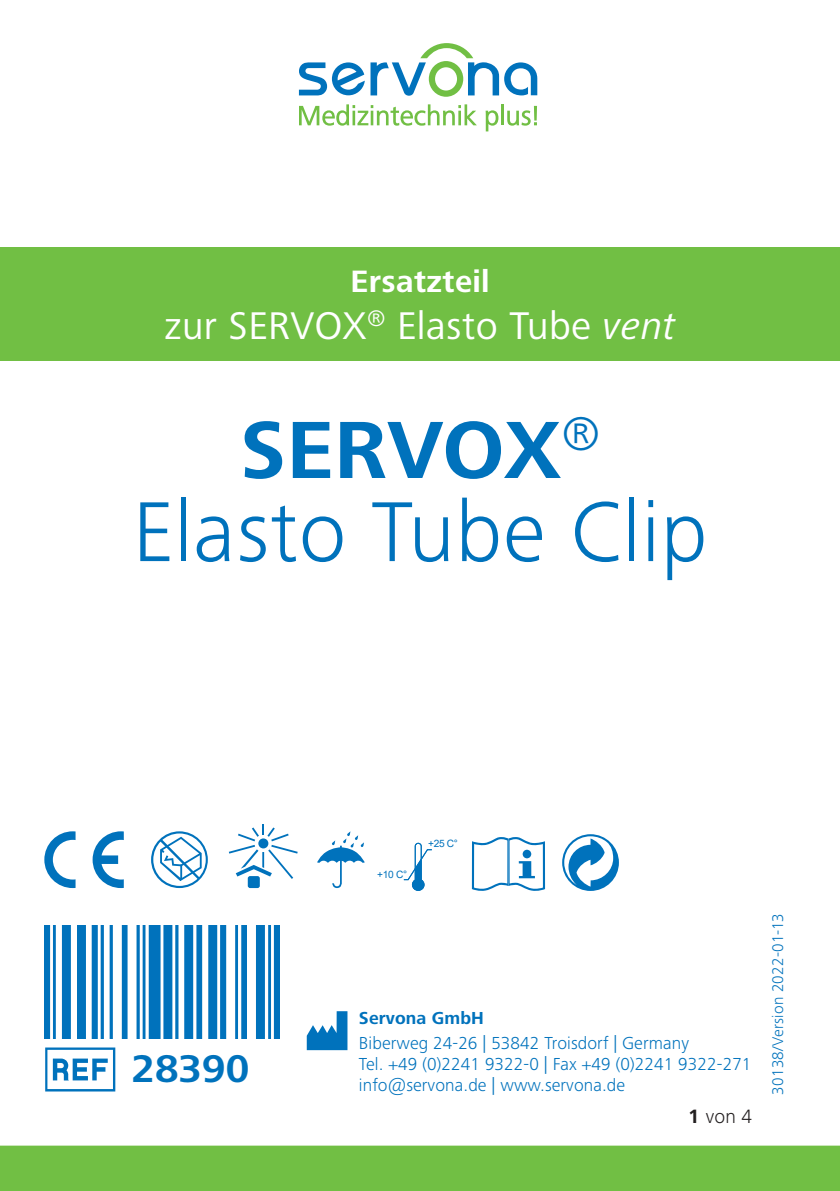
<style>
.page{position:relative;width:840px;height:1191px;background:#fff}
.page>*{position:absolute;margin:0;border:0;box-sizing:border-box;transform-origin:0 0}
.t1{font:300 88px "Frutiger Next LTW1 G";letter-spacing:.01em;color:#0072bc}
.t2{font:700 84px "Frutiger Next LTW1 G";letter-spacing:.005em;color:#0072bc}
.t3{font:40px "Frutiger Next LTW1 G";letter-spacing:.01em;color:#fff}
.t4{font:700 40px "Frutiger Next LTW1 G";color:#0072bc}
.t5{font:700 32px "Frutiger Next LTW1 G";letter-spacing:.01em;color:#fff}
.t6{font:300 20px "Frutiger Next LTW1 G";color:#231f20}
.t7{font:300 18px/21.6px "Frutiger Next LTW1 G";letter-spacing:.005em;color:#0072bc}
.t8{font:700 18px "Frutiger Next LTW1 G";letter-spacing:.005em;color:#0072bc}
.t9{font:300 16px "Frutiger Next LTW1 G";letter-spacing:.015em;color:#0072bc}
.t10{font:10px "Arial";color:#0072bc}
.s1{font-style:italic}
.s2{font-weight:700}
</style>
<div class="page">
<div style="left:0;top:1145px;width:839px;height:46px;background:#71bf44"></div>
<svg style="left:306px;top:1011px;width:41px;height:39px"></svg>
<svg style="left:44px;top:831px;width:31px;height:57px"></svg>
<svg style="left:92px;top:831px;width:32px;height:57px"></svg>
<svg style="left:317px;top:831px;width:47px;height:57px"></svg>
<svg style="left:229px;top:824px;width:68px;height:55px"></svg>
<div style="left:258px;top:838px;width:10px;height:10px;background:#0072bc;border-radius:50%"></div>
<div style="left:248px;top:876px;width:12px;height:12px;background:#0072bc;border-radius:2px"></div>
<svg style="left:151px;top:831px;width:57px;height:57px"></svg>
<svg style="left:471px;top:837px;width:73px;height:54px"></svg>
<svg style="left:299px;top:104px;width:177px;height:22px"></svg>
<svg style="left:485px;top:110px;width:13px;height:21px"></svg>
<hr style="left:501px;top:104px;width:2px;height:21px;background:#71bf44">
<hr style="left:533px;top:106px;width:3px;height:15px;background:#71bf44">
<svg style="left:507px;top:110px;width:29px;height:16px"></svg>
<svg style="left:299px;top:62px;width:65px;height:33px"></svg>
<svg style="left:370px;top:43px;width:167px;height:54px"></svg>
<svg style="left:45px;top:1047px;width:70px;height:44px"></svg>
<img style="left:45px;top:925px;width:234px;height:113px">
<svg style="left:562px;top:834px;width:56px;height:57px"></svg>
<div style="left:0;top:247px;width:839px;height:114px;background:#71bf44"></div>
<svg style="left:403px;top:842px;width:28px;height:49px"></svg>
<h3 class="t5" style="left:350px;top:263px;width:140px">Ersatzteil</h3>
<h3 class="t3" style="left:164px;top:303px;width:512px">zur SERVOX<sup>®</sup> Elasto Tube <span class="s1">vent</span></h3>
<h2 class="t2" style="left:240px;top:402px;width:362px">SERVOX<sup>®</sup></h2>
<h1 class="t1" style="left:132px;top:481px;width:576px">Elasto Tube Clip</h1>
<h3 class="t4" style="left:131px;top:1045px;width:119px">28390</h3>
<p class="t10" style="left:377px;top:867px;width:31px">+10 C°</p>
<p class="t10" style="left:428px;top:837px;width:31px">+25 C°</p>
<p class="t8" style="left:359px;top:1007px;width:126px">Servona GmbH</p>
<p class="t7" style="left:359px;top:1031px;width:394px">Biberweg 24-26 | 53842 Troisdorf | Germany<br>Tel. +49 (0)2241 9322-0 | Fax +49 (0)2241 9322-271 info@servona.de | www.servona.de</p>
<p class="t6" style="left:688px;top:1105px;width:65px"><span class="s2">1</span> von 4</p>
<p class="t9" style="left:768px;top:1094px;width:183px;rotate:-90deg">30138/Version 2022-01-13</p>
</div>
